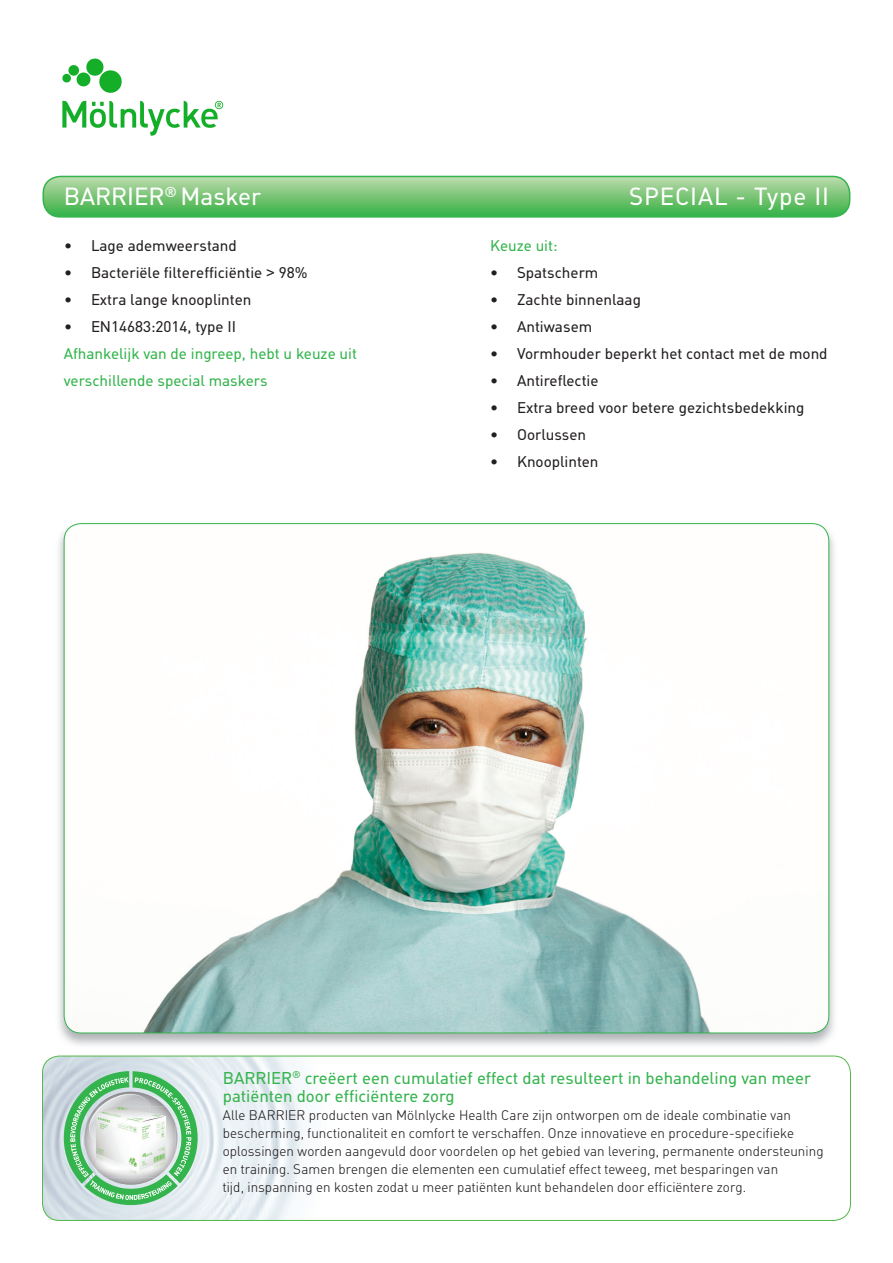
<style>
.page{position:relative;width:893px;height:1263px;background:#fff}
.page>*{position:absolute;margin:0;border:0;box-sizing:border-box;transform-origin:0 0}
.t1{font:24px "MHC Din";color:#fff}
.t2{font:24px "MHC Din";letter-spacing:.04em;color:#fff}
.t3{font:16.5px/18px "MHC Din";color:#34b44d}
.t4{font:15px "MHC Din";color:#231f20}
.t5{font:15px/27px "MHC Din";color:#34b44d}
.t6{font:300 13.5px/18px "MHC Din";letter-spacing:.01em;color:#231f20}
.s1{font-family:"Arial"}
</style>
<div class="page">
<svg style="left:43px;top:176px;width:807px;height:41px;background:#77c577"></svg>
<div style="left:43px;top:176px;width:807px;height:42px;border:2px solid #34b44d;border-radius:17px"></div>
<img style="left:58px;top:523px;width:776px;height:522px">
<img style="left:64px;top:524px;width:764px;height:509px">
<img style="left:43px;top:1056px;width:268px;height:164px">
<div style="left:42px;top:1056px;width:809px;height:165px;border:1px solid #51b948;border-radius:17px"></div>
<svg style="left:64px;top:1071px;width:134px;height:134px;background:#add4b9"></svg>
<img style="left:62px;top:58px;width:162px;height:78px">
<h1 class="t1" style="left:64px;top:182px;width:199px">BARRIER<sup>®</sup> Masker</h1>
<h1 class="t2" style="left:629px;top:182px;width:202px">SPECIAL - Type II</h1>
<p class="t4" style="left:64px;top:237px;width:174px">• Lage ademweerstand</p>
<p class="t4" style="left:64px;top:264px;width:245px">• Bacteriële filterefficiëntie <span class="s1">&gt;</span> 98%</p>
<p class="t4" style="left:64px;top:291px;width:189px">• Extra lange knooplinten</p>
<p class="t4" style="left:64px;top:318px;width:174px">• EN14683:2014, type II</p>
<p class="t5" style="left:64px;top:340px;width:295px">Afhankelijk van de ingreep, hebt u keuze uit verschillende special maskers</p>
<p class="t5" style="left:490px;top:232px;width:69px">Keuze uit:</p>
<p class="t4" style="left:490px;top:264px;width:110px">• Spatscherm</p>
<p class="t4" style="left:490px;top:291px;width:152px">• Zachte binnenlaag</p>
<p class="t4" style="left:490px;top:318px;width:104px">• Antiwasem</p>
<p class="t4" style="left:490px;top:345px;width:339px">• Vormhouder beperkt het contact met de mond</p>
<p class="t4" style="left:490px;top:372px;width:110px">• Antireflectie</p>
<p class="t4" style="left:490px;top:399px;width:316px">• Extra breed voor betere gezichtsbedekking</p>
<p class="t4" style="left:490px;top:426px;width:98px">• Oorlussen</p>
<p class="t4" style="left:490px;top:453px;width:110px">• Knooplinten</p>
<p class="t3" style="left:223px;top:1069px;width:590px">BARRIER<sup>®</sup> creëert een cumulatief effect dat resulteert in behandeling van meer patiënten door efficiëntere zorg</p>
<p class="t6" style="left:223px;top:1106px;width:602px">Alle BARRIER producten van Mölnlycke Health Care zijn ontworpen om de ideale combinatie van bescherming, functionaliteit en comfort te verschaffen. Onze innovatieve en procedure-specifieke oplossingen worden aangevuld door voordelen op het gebied van levering, permanente ondersteuning en training. Samen brengen die elementen een cumulatief effect teweeg, met besparingen van<br>tijd, inspanning en kosten zodat u meer patiënten kunt behandelen door efficiëntere zorg.</p>
</div>
